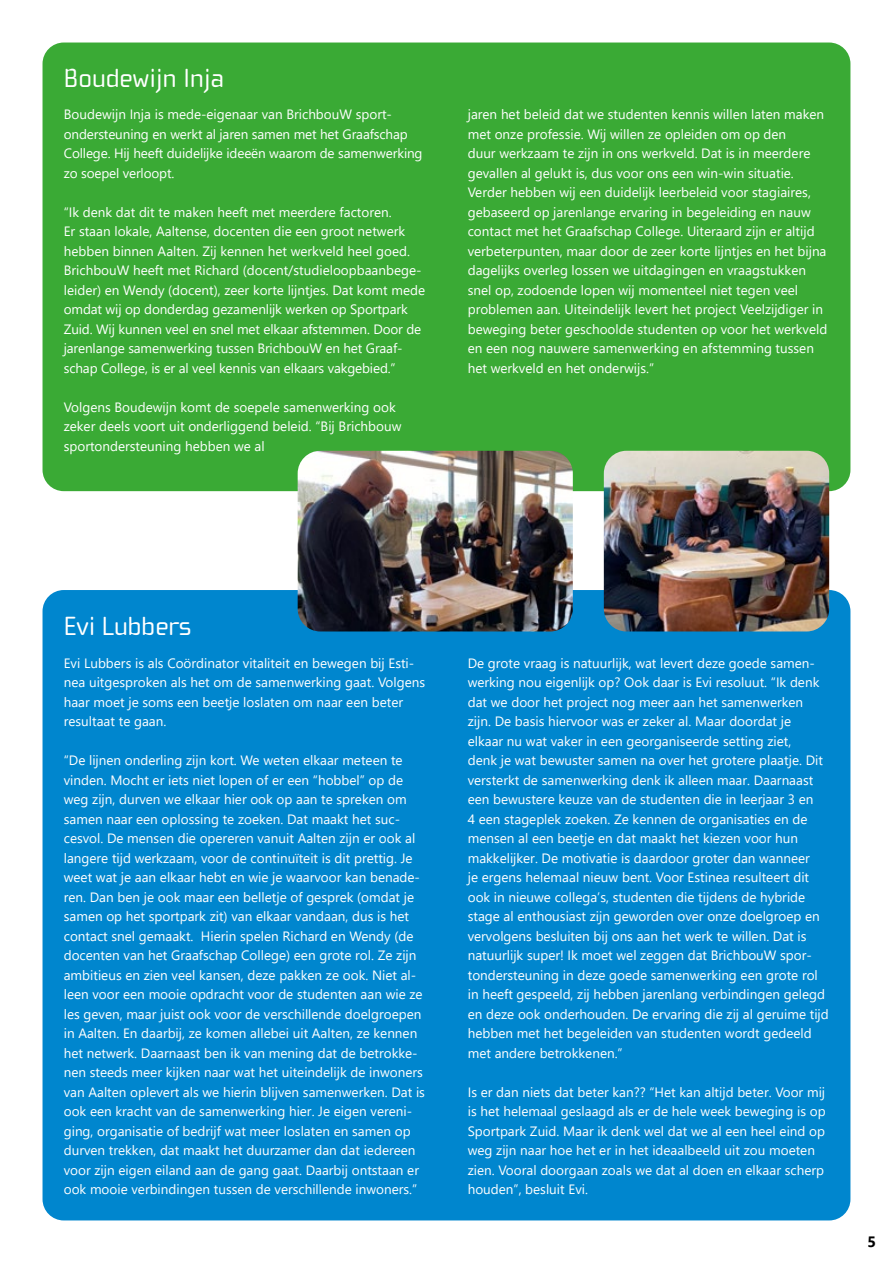
<style>
.page{position:relative;width:893px;height:1263px;background:#fff}
.page>*{position:absolute;margin:0;border:0;box-sizing:border-box;transform-origin:0 0}
.t1{font:27px "Cholla Wide OT";color:#fff}
.t2{font:700 15px "Segoe UI";color:#000}
.t3{font:13.5px/19.5px "Segoe UI";color:#fff}
</style>
<div class="page">
<div style="left:43px;top:590px;width:807px;height:630px;background:#0086ce;border-radius:21px"></div>
<div style="left:43px;top:43px;width:807px;height:448px;background:#3aaa35;border-radius:21px"></div>
<img style="left:604px;top:451px;width:225px;height:180px">
<img style="left:298px;top:451px;width:275px;height:180px">
<h1 class="t1" style="left:64px;top:63px;width:162px">Boudewijn Inja</h1>
<p class="t3" style="left:64px;top:103px;width:360px">Boudewijn Inja is mede-eigenaar van BrichbouW sport -- ondersteuning en werkt al jaren samen met het Graafschap College. Hij heeft duidelijke ideeën waarom de samenwerking zo soepel verloopt.</p>
<p class="t3" style="left:64px;top:201px;width:363px">“Ik denk dat dit te maken heeft met meerdere factoren.<br>Er staan lokale, Aaltense, docenten die een groot netwerk hebben binnen Aalten. Zij kennen het werkveld heel goed.<br>BrichbouW heeft met Richard (docent/studieloopbaanbege&shy;leider) en Wendy (docent), zeer korte lijntjes. Dat komt mede omdat wij op donderdag gezamenlijk werken op Sportpark Zuid. Wij kunnen veel en snel met elkaar afstemmen. Door de jarenlange samenwerking tussen BrichbouW en het Graaf&shy;schap College, is er al veel kennis van elkaars vakgebied.”</p>
<p class="t3" style="left:64px;top:396px;width:339px">Volgens Boudewijn komt de soepele samenwerking ook zeker deels voort uit onderliggend beleid. “Bij Brichbouw sportondersteuning hebben we al</p>
<p class="t3" style="left:468px;top:103px;width:361px">jaren het beleid dat we studenten kennis willen laten maken met onze professie. Wij willen ze opleiden om op den<br>duur werkzaam te zijn in ons werkveld. Dat is in meerdere gevallen al gelukt is, dus voor ons een win-win situatie.<br>Verder hebben wij een duidelijk leerbeleid voor stagiaires, gebaseerd op jarenlange ervaring in begeleiding en nauw contact met het Graafschap College. Uiteraard zijn er altijd verbeterpunten, maar door de zeer korte lijntjes en het bijna dagelijks overleg lossen we uitdagingen en vraagstukken snel op, zodoende lopen wij momenteel niet tegen veel problemen aan. Uiteindelijk levert het project Veelzijdiger in beweging beter geschoolde studenten op voor het werkveld en een nog nauwere samenwerking en afstemming tussen het werkveld en het onderwijs.”</p>
<h1 class="t1" style="left:64px;top:611px;width:129px">Evi Lubbers</h1>
<p class="t3" style="left:64px;top:652px;width:363px">Evi Lubbers is als Coördinator vitaliteit en bewegen bij Esti&shy;nea uitgesproken als het om de samenwerking gaat. Volgens haar moet je soms een beetje loslaten om naar een beter resultaat te gaan.</p>
<p class="t3" style="left:64px;top:750px;width:363px">“De lijnen onderling zijn kort. We weten elkaar meteen te vinden. Mocht er iets niet lopen of er een “hobbel” op de weg zijn, durven we elkaar hier ook op aan te spreken om samen naar een oplossing te zoeken. Dat maakt het suc&shy;cesvol. De mensen die opereren vanuit Aalten zijn er ook al langere tijd werkzaam, voor de continuïteit is dit prettig. Je weet wat je aan elkaar hebt en wie je waarvoor kan benade&shy;ren. Dan ben je ook maar een belletje of gesprek (omdat je samen op het sportpark zit) van elkaar vandaan, dus is het contact snel gemaakt. Hierin spelen Richard en Wendy (de docenten van het Graafschap College) een grote rol. Ze zijn ambitieus en zien veel kansen, deze pakken ze ook. Niet al&shy;leen voor een mooie opdracht voor de studenten aan wie ze les geven, maar juist ook voor de verschillende doelgroepen in Aalten. En daarbij, ze komen allebei uit Aalten, ze kennen het netwerk. Daarnaast ben ik van mening dat de betrokke&shy;nen steeds meer kijken naar wat het uiteindelijk de inwoners van Aalten oplevert als we hierin blijven samenwerken. Dat is ook een kracht van de samenwerking hier. Je eigen vereni&shy;ging, organisatie of bedrijf wat meer loslaten en samen op durven trekken, dat maakt het duurzamer dan dat iedereen voor zijn eigen eiland aan de gang gaat. Daarbij ontstaan er ook mooie verbindingen tussen de verschillende inwoners.”</p>
<p class="t3" style="left:468px;top:652px;width:363px">De grote vraag is natuurlijk, wat levert deze goede samen&shy;werking nou eigenlijk op? Ook daar is Evi resoluut. “Ik denk dat we door het project nog meer aan het samenwerken zijn. De basis hiervoor was er zeker al. Maar doordat je elkaar nu wat vaker in een georganiseerde setting ziet,<br>denk je wat bewuster samen na over het grotere plaatje. Dit versterkt de samenwerking denk ik alleen maar. Daarnaast een bewustere keuze van de studenten die in leerjaar 3 en<br>4 een stageplek zoeken. Ze kennen de organisaties en de mensen al een beetje en dat maakt het kiezen voor hun makkelijker. De motivatie is daardoor groter dan wanneer<br>je ergens helemaal nieuw bent. Voor Estinea resulteert dit ook in nieuwe collega’s, studenten die tijdens de hybride stage al enthousiast zijn geworden over onze doelgroep en vervolgens besluiten bij ons aan het werk te willen. Dat is natuurlijk super! Ik moet wel zeggen dat BrichbouW spor&shy;tondersteuning in deze goede samenwerking een grote rol in heeft gespeeld, zij hebben jarenlang verbindingen gelegd en deze ook onderhouden. De ervaring die zij al geruime tijd hebben met het begeleiden van studenten wordt gedeeld met andere betrokkenen.”</p>
<p class="t3" style="left:468px;top:1081px;width:359px">Is er dan niets dat beter kan?? “Het kan altijd beter. Voor mij is het helemaal geslaagd als er de hele week beweging is op Sportpark Zuid. Maar ik denk wel dat we al een heel eind op weg zijn naar hoe het er in het ideaalbeeld uit zou moeten zien. Vooral doorgaan zoals we dat al doen en elkaar scherp houden”, besluit Evi.</p>
<p class="t2" style="left:867px;top:1228px;width:10px">5</p>
</div>
